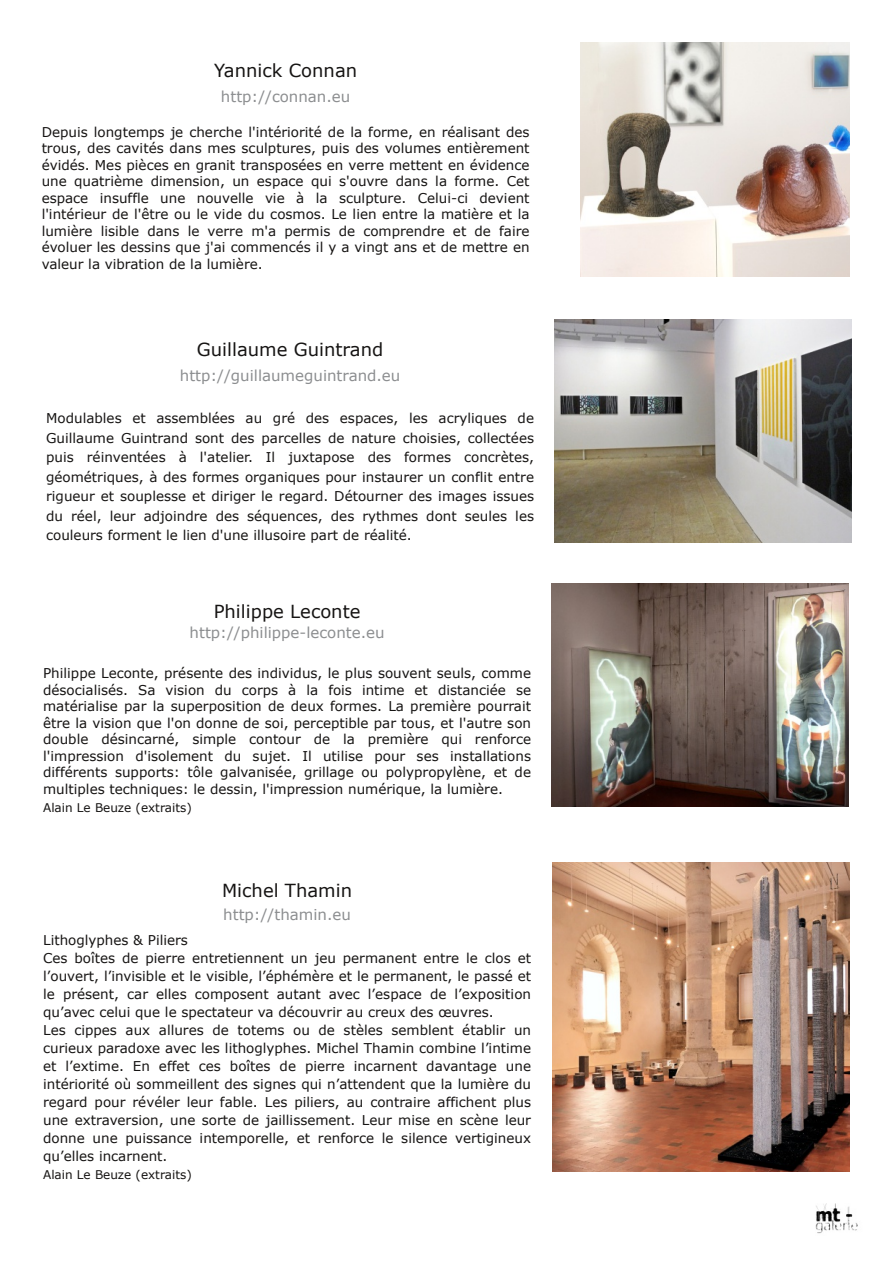
<style>
.page{position:relative;width:893px;height:1263px;background:#fff}
.page>*{position:absolute;margin:0;border:0;box-sizing:border-box;transform-origin:0 0}
.t1{font:18px "Verdana";color:#161413}
.t2{font:15px "Verdana";color:#8c8e90}
.t3{font:13.5px/16.5px "Verdana";color:#161413;text-align:justify}
.t4{font:12px "Verdana";color:#161413}
</style>
<div class="page">
<img style="left:581px;top:43px;width:268px;height:233px">
<img style="left:554px;top:319px;width:298px;height:223px">
<img style="left:551px;top:584px;width:298px;height:223px">
<img style="left:552px;top:863px;width:298px;height:309px">
<img style="left:815px;top:1203px;width:43px;height:31px">
<h1 class="t1" style="left:214px;top:59px;width:145px">Yannick Connan</h1>
<p class="t2" style="left:221px;top:87px;width:131px">http://connan.eu</p>
<p class="t3" style="left:42px;top:123px;width:489px">Depuis longtemps je cherche l'intériorité de la forme, en réalisant des trous, des cavités dans mes sculptures, puis des volumes entièrement évidés. Mes pièces en granit transposées en verre mettent en évidence une quatrième dimension, un espace qui s'ouvre dans la forme. Cet espace insuffle une nouvelle vie à la sculpture. Celui-ci devient l'intérieur de l'être ou le vide du cosmos. Le lien entre la matière et la lumière lisible dans le verre m'a permis de comprendre et de faire évoluer les dessins que j'ai commencés il y a vingt ans et de mettre en valeur la vibration de la lumière.</p>
<h1 class="t1" style="left:197px;top:338px;width:188px">Guillaume Guintrand</h1>
<p class="t2" style="left:180px;top:366px;width:222px">http://guillaumeguintrand.eu</p>
<p class="t3" style="left:46px;top:408px;width:489px;line-height:19.5px">Modulables et assemblées au gré des espaces, les acryliques de Guillaume Guintrand sont des parcelles de nature choisies, collectées puis réinventées à l'atelier. Il juxtapose des formes concrètes, géométriques, à des formes organiques pour instaurer un conflit entre rigueur et souplesse et diriger le regard. Détourner des images issues du réel, leur adjoindre des séquences, des rythmes dont seules les couleurs forment le lien d'une illusoire part de réalité.</p>
<h1 class="t1" style="left:214px;top:600px;width:148px">Philippe Leconte</h1>
<p class="t2" style="left:190px;top:623px;width:196px">http://philippe-leconte.eu</p>
<p class="t3" style="left:43px;top:665px;width:489px">Philippe Leconte, présente des individus, le plus souvent seuls, comme désocialisés. Sa vision du corps à la fois intime et distanciée se matérialise par la superposition de deux formes. La première pourrait être la vision que l'on donne de soi, perceptible par tous, et l'autre son double désincarné, simple contour de la première qui renforce l'impression d'isolement du sujet. Il utilise pour ses installations différents supports: tôle galvanisée, grillage ou polypropylène, et de multiples techniques: le dessin, l'impression numérique, la lumière.</p>
<p class="t4" style="left:43px;top:800px;width:150px">Alain Le Beuze (extraits)</p>
<h1 class="t1" style="left:222px;top:879px;width:131px">Michel Thamin</h1>
<p class="t2" style="left:223px;top:905px;width:129px">http://thamin.eu</p>
<p class="t3" style="left:43px;top:931px;width:489px;line-height:18px;text-align:left">Lithoglyphes &amp; Piliers<br>Ces boîtes de pierre entretiennent un jeu permanent entre le clos et l’ouvert, l’invisible et le visible, l’éphémère et le permanent, le passé et le présent, car elles composent autant avec l’espace de l’exposition qu’avec celui que le spectateur va découvrir au creux des œuvres.<br>Les cippes aux allures de totems ou de stèles semblent établir un curieux paradoxe avec les lithoglyphes. Michel Thamin combine l’intime et l’extime. En effet ces boîtes de pierre incarnent davantage une intériorité où sommeillent des signes qui n’attendent que la lumière du regard pour révéler leur fable. Les piliers, au contraire affichent plus une extraversion, une sorte de jaillissement. Leur mise en scène leur donne une puissance intemporelle, et renforce le silence vertigineux qu’elles incarnent.</p>
<p class="t4" style="left:43px;top:1167px;width:150px">Alain Le Beuze (extraits)</p>
</div>
